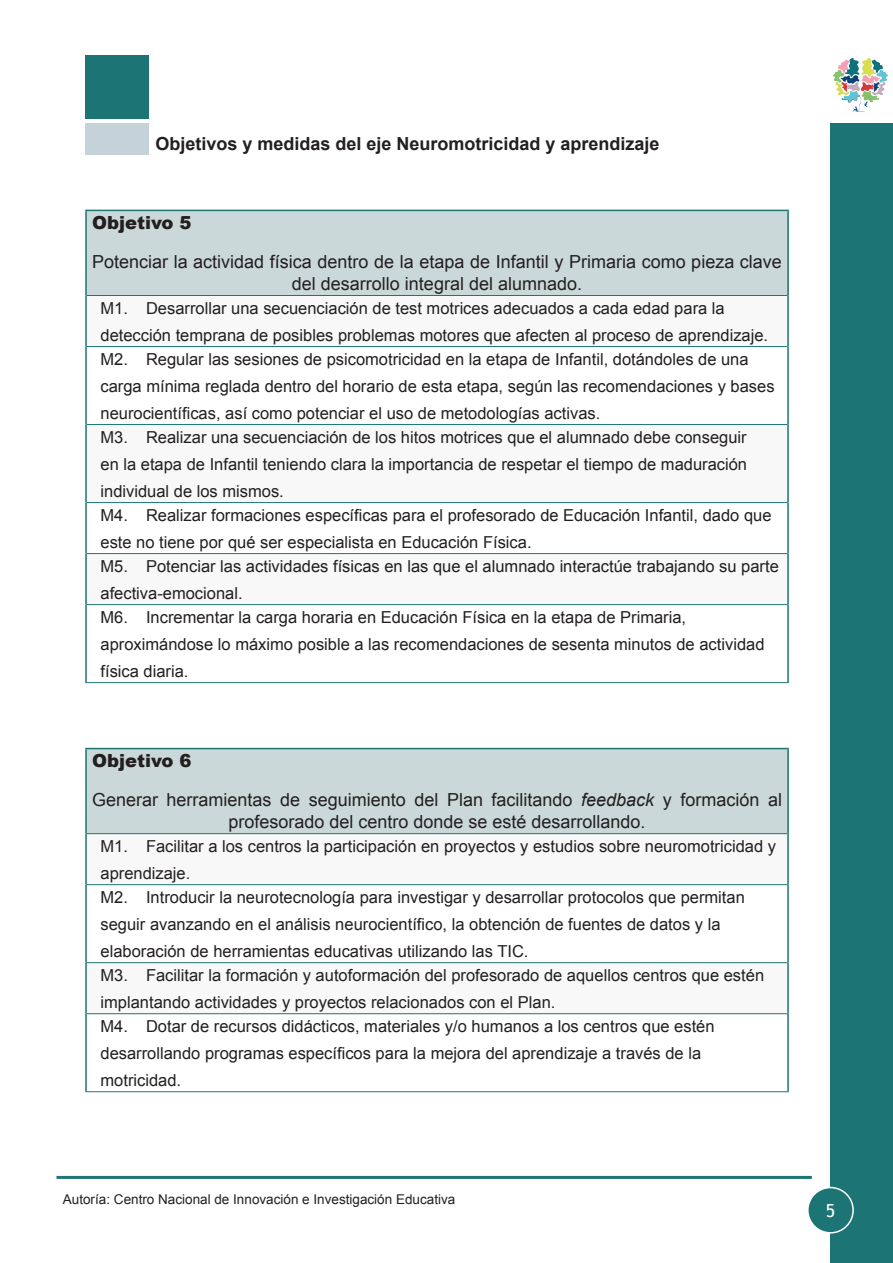
<style>
.page{position:relative;width:893px;height:1263px;background:#fff}
.page>*{position:absolute;margin:0;border:0;box-sizing:border-box;transform-origin:0 0}
.neuro_parrafo_objeti{font:18px/21.6px "Arial";color:#231f20;text-align:center}
.t1{font:700 18px "Arial";color:#231f20}
.t2{font:900 18px "Arial";color:#231f20}
.t3{font:18px "Trebuchet MS";color:#fff}
.t4{font:16.5px/27px "Arial";color:#231f20}
.t5{font:13.5px "Arial";color:#231f20}
.s1{font-style:italic}
</style>
<div class="page">
<hr style="left:0;top:123px;width:1px;height:1140px;background:#1d7474">
<div style="left:831px;top:123px;width:62px;height:1140px;background:#1d7474"></div>
<div style="left:85px;top:55px;width:64px;height:64px;background:#1d7474"></div>
<div style="left:85px;top:123px;width:64px;height:32px;background:#c6d2da"></div>
<hr style="left:57px;top:1176px;width:755px;height:3px;background:#1d7574">
<div style="left:808px;top:1187px;width:45px;height:46px;background:#1d7474;border-radius:50%"></div>
<div style="left:807px;top:1187px;width:47px;height:46px;border:2px solid #fff;border-radius:50%"></div>
<img style="left:833px;top:58px;width:55px;height:54px">
<div style="left:86px;top:210px;width:702px;height:85px;background:#cbd8d9"></div>
<svg style="left:87px;top:425px;width:700px;height:130px"></svg>
<hr style="left:85px;top:295px;width:2px;height:51px;background:#1d7574">
<hr style="left:787px;top:295px;width:2px;height:51px;background:#1d7574">
<hr style="left:85px;top:210px;width:704px;height:1px;background:#1d7574">
<hr style="left:85px;top:211px;width:2px;height:84px;background:#1d7574">
<hr style="left:787px;top:211px;width:2px;height:84px;background:#1d7574">
<hr style="left:85px;top:346px;width:2px;height:78px;background:#1d7574">
<hr style="left:787px;top:346px;width:2px;height:78px;background:#1d7574">
<hr style="left:85px;top:424px;width:2px;height:79px;background:#1d7574">
<hr style="left:787px;top:424px;width:2px;height:79px;background:#1d7574">
<hr style="left:85px;top:503px;width:2px;height:51px;background:#1d7574">
<hr style="left:787px;top:503px;width:2px;height:51px;background:#1d7574">
<hr style="left:85px;top:554px;width:2px;height:51px;background:#1d7574">
<hr style="left:787px;top:554px;width:2px;height:51px;background:#1d7574">
<hr style="left:85px;top:605px;width:2px;height:77px;background:#1d7574">
<hr style="left:787px;top:605px;width:2px;height:77px;background:#1d7574">
<hr style="left:87px;top:295px;width:700px;height:1px;background:#1d7574">
<hr style="left:87px;top:346px;width:700px;height:1px;background:#1d7574">
<hr style="left:87px;top:424px;width:700px;height:1px;background:#1d7574">
<hr style="left:87px;top:502px;width:700px;height:1px;background:#1d7574">
<hr style="left:87px;top:553px;width:700px;height:1px;background:#1d7574">
<hr style="left:87px;top:604px;width:700px;height:1px;background:#1d7574">
<hr style="left:85px;top:682px;width:704px;height:1px;background:#1d7574">
<div style="left:86px;top:748px;width:702px;height:86px;background:#cbd8d9"></div>
<svg style="left:87px;top:834px;width:700px;height:130px"></svg>
<hr style="left:85px;top:834px;width:2px;height:51px;background:#1d7574">
<hr style="left:787px;top:834px;width:2px;height:51px;background:#1d7574">
<hr style="left:85px;top:748px;width:704px;height:1px;background:#1d7574">
<hr style="left:85px;top:749px;width:2px;height:85px;background:#1d7574">
<hr style="left:787px;top:749px;width:2px;height:85px;background:#1d7574">
<hr style="left:85px;top:885px;width:2px;height:78px;background:#1d7574">
<hr style="left:787px;top:885px;width:2px;height:78px;background:#1d7574">
<hr style="left:85px;top:963px;width:2px;height:51px;background:#1d7574">
<hr style="left:787px;top:963px;width:2px;height:51px;background:#1d7574">
<hr style="left:85px;top:1014px;width:2px;height:77px;background:#1d7574">
<hr style="left:787px;top:1014px;width:2px;height:77px;background:#1d7574">
<hr style="left:87px;top:833px;width:700px;height:1px;background:#1d7574">
<hr style="left:87px;top:884px;width:700px;height:1px;background:#1d7574">
<hr style="left:87px;top:962px;width:700px;height:1px;background:#1d7574">
<hr style="left:87px;top:1013px;width:700px;height:1px;background:#1d7574">
<hr style="left:85px;top:1091px;width:704px;height:1px;background:#1d7574">
<p class="t1" style="left:155px;top:132px;width:506px">Objetivos y medidas del eje Neuromotricidad y aprendizaje</p>
<p class="t2" style="left:92px;top:210px;width:101px">Objetivo 5</p>
<p class="neuro_parrafo_objeti" style="left:92px;top:251px;width:691px">Potenciar la actividad física dentro de la etapa de Infantil y Primaria como pieza clave del desarrollo integral del alumnado.</p>
<p class="t4" style="left:101px;top:294px;width:669px">M1. Desarrollar una secuenciación de test motrices adecuados a cada edad para la detección temprana de posibles problemas motores que afecten al proceso de aprendizaje.</p>
<p class="t4" style="left:101px;top:345px;width:676px">M2. Regular las sesiones de psicomotricidad en la etapa de Infantil, dotándoles de una carga mínima reglada dentro del horario de esta etapa, según las recomendaciones y bases neurocientíficas, así como potenciar el uso de metodologías activas.</p>
<p class="t4" style="left:101px;top:423px;width:648px;text-align:justify">M3. Realizar una secuenciación de los hitos motrices que el alumnado debe conseguir en la etapa de Infantil teniendo clara la importancia de respetar el tiempo de maduración individual de los mismos.</p>
<p class="t4" style="left:101px;top:501px;width:672px">M4. Realizar formaciones específicas para el profesorado de Educación Infantil, dado que este no tiene por qué ser especialista en Educación Física.</p>
<p class="t4" style="left:101px;top:552px;width:680px">M5. Potenciar las actividades físicas en las que el alumnado interactúe trabajando su parte afectiva-emocional.</p>
<p class="t4" style="left:101px;top:603px;width:665px">M6. Incrementar la carga horaria en Educación Física en la etapa de Primaria, aproximándose lo máximo posible a las recomendaciones de sesenta minutos de actividad física diaria.</p>
<p class="t2" style="left:92px;top:748px;width:101px">Objetivo 6</p>
<p class="neuro_parrafo_objeti" style="left:92px;top:789px;width:691px">Generar herramientas de seguimiento del Plan facilitando <span class="s1">feedback</span> y formación al profesorado del centro donde se esté desarrollando.</p>
<p class="t4" style="left:101px;top:832px;width:677px">M1. Facilitar a los centros la participación en proyectos y estudios sobre neuromotricidad y aprendizaje.</p>
<p class="t4" style="left:101px;top:883px;width:646px">M2. Introducir la neurotecnología para investigar y desarrollar protocolos que permitan seguir avanzando en el análisis neurocientífico, la obtención de fuentes de datos y la elaboración de herramientas educativas utilizando las TIC.</p>
<p class="t4" style="left:101px;top:961px;width:665px">M3. Facilitar la formación y autoformación del profesorado de aquellos centros que estén implantando actividades y proyectos relacionados con el Plan.</p>
<p class="t4" style="left:101px;top:1012px;width:616px">M4. Dotar de recursos didácticos, materiales y/o humanos a los centros que estén desarrollando programas específicos para la mejora del aprendizaje a través de la motricidad.</p>
<p class="t5" style="left:63px;top:1191px;width:394px">Autoría: Centro Nacional de Innovación e Investigación Educativa</p>
<p class="t3" style="left:826px;top:1200px;width:11px">5</p>
</div>
